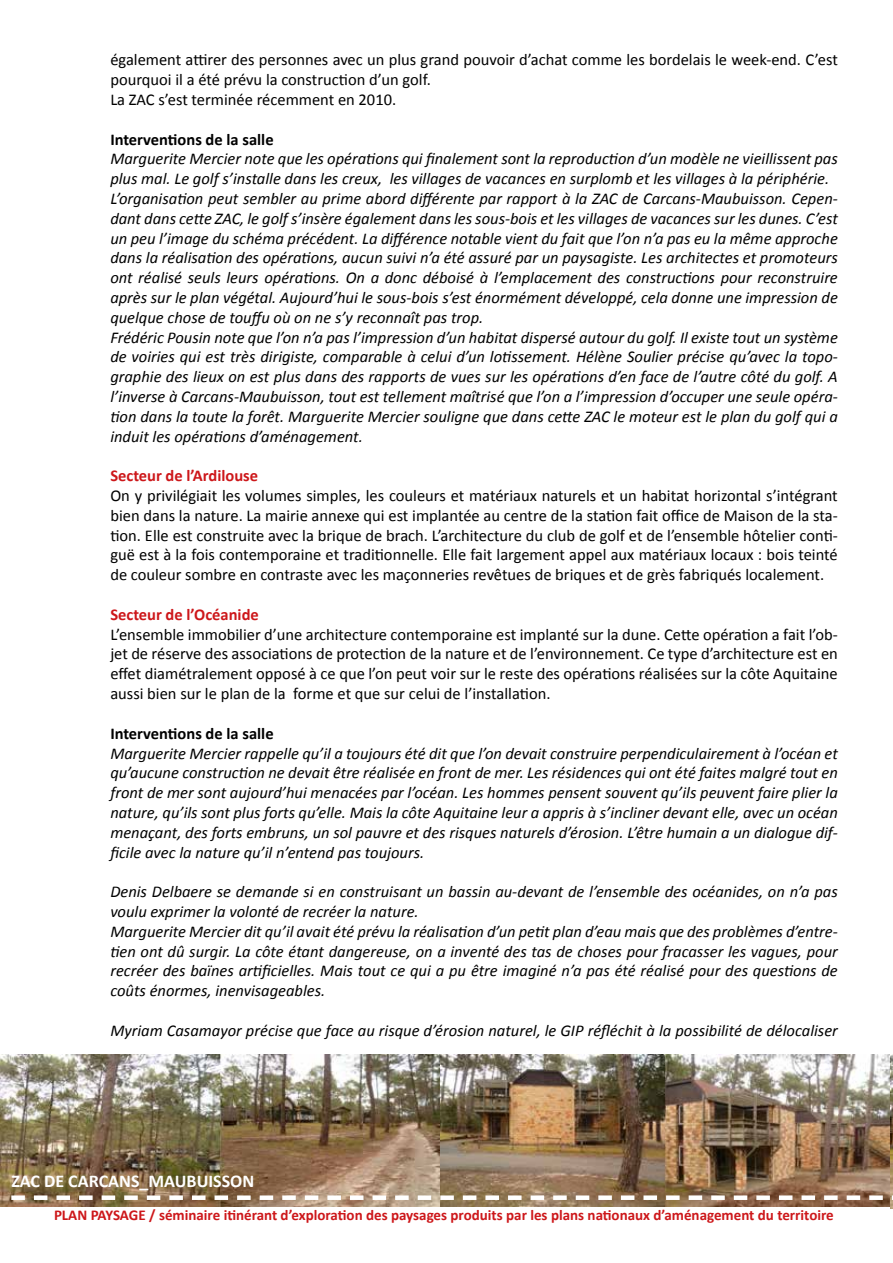
<style>
.page{position:relative;width:893px;height:1263px;background:#fff}
.page>*{position:absolute;margin:0;border:0;box-sizing:border-box;transform-origin:0 0}
.t1{font:700 18px "Calibri";color:#fff}
.t2{font:italic 16.5px/19.8px "Calibri";color:#000}
.t3{font:16.5px/19.8px "Calibri";color:#000;text-align:justify}
.t4{font:700 16.5px "Calibri";color:#000}
.t5{font:700 16.5px "Calibri";color:#cd171a}
.t6{font:700 15px "Calibri";color:#cd171a}
</style>
<div class="page">
<img style="left:0;top:1054px;width:890px;height:153px">
<img style="left:890px;top:1055px;width:3px;height:154px">
<svg style="left:11px;top:1195px;width:882px;height:5px"></svg>
<p class="t3" style="left:110px;top:50px;width:729px;text-align:left">également attirer des personnes avec un plus grand pouvoir d’achat comme les bordelais le week-end. C’est pourquoi il a été prévu la construction d’un golf.<br>La ZAC s’est terminée récemment en 2010.</p>
<p class="t4" style="left:110px;top:129px;width:165px">Interventions de la salle</p>
<p class="t2" style="left:110px;top:148px;width:729px">Marguerite Mercier note que les opérations qui finalement sont la reproduction d’un modèle ne vieillissent pas plus mal. Le golf s’installe dans les creux, les villages de vacances en surplomb et les villages à la périphérie.<br>L’organisation peut sembler au prime abord différente par rapport à la ZAC de Carcans-Maubuisson. Cepen&shy;dant dans cette ZAC, le golf s’insère également dans les sous-bois et les villages de vacances sur les dunes. C’est un peu l’image du schéma précédent. La différence notable vient du fait que l’on n’a pas eu la même approche dans la réalisation des opérations, aucun suivi n’a été assuré par un paysagiste. Les architectes et promoteurs ont réalisé seuls leurs opérations. On a donc déboisé à l’emplacement des constructions pour reconstruire après sur le plan végétal. Aujourd’hui le sous-bois s’est énormément développé, cela donne une impression de quelque chose de touffu où on ne s’y reconnaît pas trop.<br>Frédéric Pousin note que l’on n’a pas l’impression d’un habitat dispersé autour du golf. Il existe tout un système de voiries qui est très dirigiste, comparable à celui d’un lotissement. Hélène Soulier précise qu’avec la topo&shy;graphie des lieux on est plus dans des rapports de vues sur les opérations d’en face de l’autre côté du golf. A l’inverse à Carcans-Maubuisson, tout est tellement maîtrisé que l’on a l’impression d’occuper une seule opéra&shy;tion dans la toute la forêt. Marguerite Mercier souligne que dans cette ZAC le moteur est le plan du golf qui a induit les opérations d’aménagement.</p>
<p class="t5" style="left:110px;top:465px;width:149px">Secteur de l’Ardilouse</p>
<p class="t3" style="left:110px;top:486px;width:729px">On y privilégiait les volumes simples, les couleurs et matériaux naturels et un habitat horizontal s’intégrant bien dans la nature. La mairie annexe qui est implantée au centre de la station fait office de Maison de la sta&shy;tion. Elle est construite avec la brique de brach. L’architecture du club de golf et de l’ensemble hôtelier conti&shy;guë est à la fois contemporaine et traditionnelle. Elle fait largement appel aux matériaux locaux : bois teinté de couleur sombre en contraste avec les maçonneries revêtues de briques et de grès fabriqués localement.</p>
<p class="t5" style="left:110px;top:604px;width:150px">Secteur de l’Océanide</p>
<p class="t3" style="left:110px;top:624px;width:729px">L’ensemble immobilier d’une architecture contemporaine est implanté sur la dune. Cette opération a fait l’ob&shy;jet de réserve des associations de protection de la nature et de l’environnement. Ce type d’architecture est en effet diamétralement opposé à ce que l’on peut voir sur le reste des opérations réalisées sur la côte Aquitaine aussi bien sur le plan de la forme et que sur celui de l’installation.</p>
<p class="t4" style="left:110px;top:723px;width:165px">Interventions de la salle</p>
<p class="t2" style="left:110px;top:742px;width:729px;text-align:justify">Marguerite Mercier rappelle qu’il a toujours été dit que l’on devait construire perpendiculairement à l’océan et qu’aucune construction ne devait être réalisée en front de mer. Les résidences qui ont été faites malgré tout en front de mer sont aujourd’hui menacées par l’océan. Les hommes pensent souvent qu’ils peuvent faire plier la nature, qu’ils sont plus forts qu’elle. Mais la côte Aquitaine leur a appris à s’incliner devant elle, avec un océan menaçant, des forts embruns, un sol pauvre et des risques naturels d’érosion. L’être humain a un dialogue dif&shy;ficile avec la nature qu’il n’entend pas toujours.</p>
<p class="t2" style="left:110px;top:881px;width:729px">Denis Delbaere se demande si en construisant un bassin au-devant de l’ensemble des océanides, on n’a pas voulu exprimer la volonté de recréer la nature.<br>Marguerite Mercier dit qu’il avait été prévu la réalisation d’un petit plan d’eau mais que des problèmes d’entre&shy;tien ont dû surgir. La côte étant dangereuse, on a inventé des tas de choses pour fracasser les vagues, pour recréer des baïnes artificielles. Mais tout ce qui a pu être imaginé n’a pas été réalisé pour des questions de coûts énormes, inenvisageables.</p>
<p class="t2" style="left:110px;top:1020px;width:729px">Myriam Casamayor précise que face au risque d’érosion naturel, le GIP réfléchit à la possibilité de délocaliser</p>
<p class="t1" style="left:11px;top:1170px;width:244px">ZAC DE CARCANS_MAUBUISSON</p>
<p class="t6" style="left:54px;top:1206px;width:781px">PLAN PAYSAGE / séminaire itinérant d’exploration des paysages produits par les plans nationaux d’aménagement du territoire</p>
</div>
